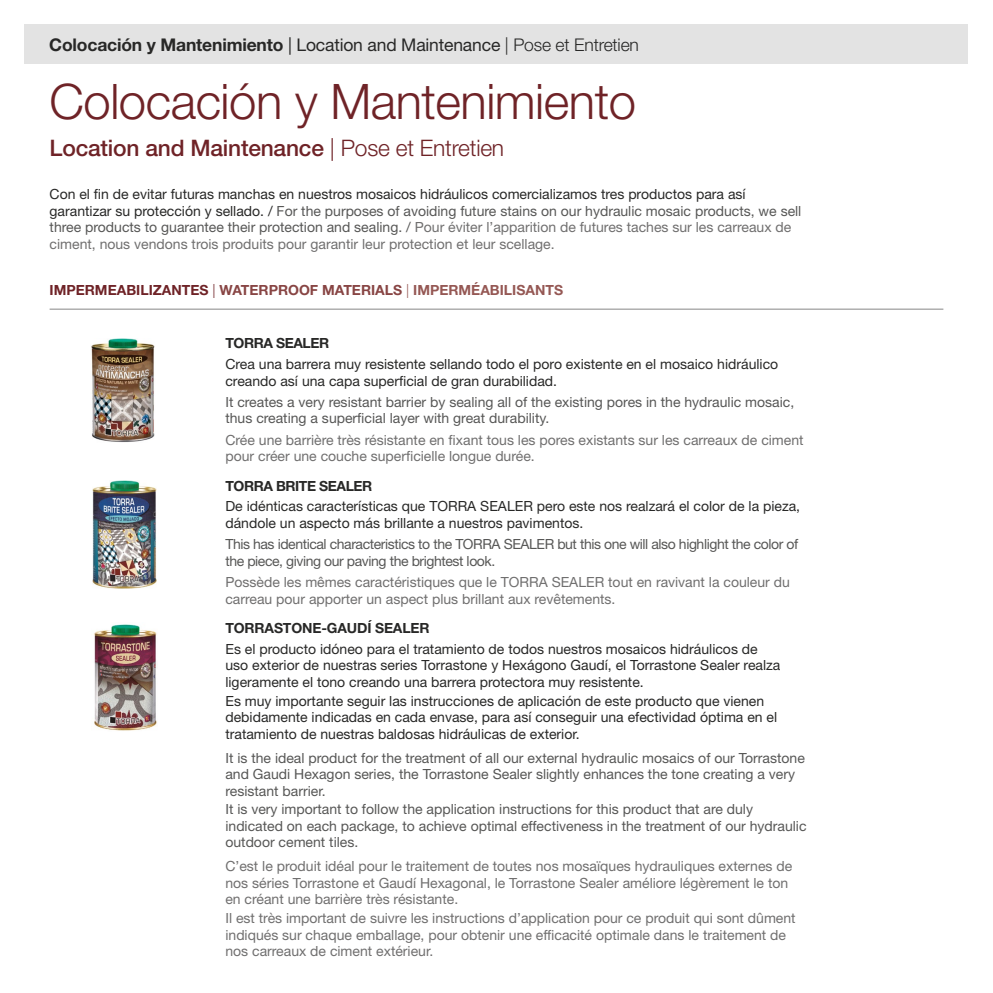
<style>
.page{position:relative;width:993px;height:993px;background:#fff}
.page>*{position:absolute;margin:0;border:0;box-sizing:border-box;transform-origin:0 0}
.t1{font:300 49px "Helvetica Neue LT Std";letter-spacing:-.01em;color:#6f2327}
.t2{font:500 22.75px "Helvetica Neue LT Std";letter-spacing:-.01em;color:#6f2327}
.t3{font:700 17.5px "Helvetica Neue LT Std";letter-spacing:-.01em;color:#282827}
.t4{font:14px/16.4px "Helvetica Neue LT Std";color:#282827}
.t5{font:14px/16.4px "Helvetica Neue LT Std";color:#706f6f}
.t6{font:14px/16.4px "Helvetica Neue LT Std";color:#575756}
.t7{font:14px/16.4px "Helvetica Neue LT Std";letter-spacing:-.03em;color:#575756}
.t8{font:700 14px "Helvetica Neue LT Std";color:#884544}
.t9{font:700 14px "Helvetica Neue LT Std";letter-spacing:-.03em;color:#282827}
.t10{font:700 14px "Helvetica Neue LT Std";letter-spacing:-.01em;color:#282827}
.s1{font-weight:400}
.s2{font-weight:300}
.s3{color:#575756}
.s4{color:#706f6f}
.s5{color:#6f2327}
.s6{font-weight:300;color:#6f2327}
.s7{font-weight:300;color:#955854}
.s8{color:#955854}
</style>
<div class="page">
<hr style="left:50px;top:308px;width:893px;height:1px;background:#878787">
<img style="left:93px;top:480px;width:63px;height:108px">
<img style="left:91px;top:338px;width:64px;height:104px">
<img style="left:94px;top:624px;width:63px;height:107px">
<div style="left:24px;top:25px;width:943px;height:39px;background:#e3e3e3"></div>
<p class="t3" style="left:49px;top:34px;width:591px">Colocación y Mantenimiento <span class="s1">| Location and Maintenance</span> <span class="s2">| Pose et Entretien</span></p>
<h1 class="t1" style="left:50px;top:72px;width:587px">Colocación y Mantenimiento</h1>
<h2 class="t2" style="left:50px;top:135px;width:456px">Location and Maintenance <span class="s2">| Pose et Entretien</span></h2>
<p class="t4" style="left:50px;top:185px;width:753px">Con el fin de evitar futuras manchas en nuestros mosaicos hidráulicos comercializamos tres productos para así garantizar su protección y sellado. / <span class="s3">For the purposes of avoiding future stains on our hydraulic mosaic products, we sell three products to guarantee their protection and sealing. /</span> <span class="s4">Pour éviter l’apparition de futures taches sur les carreaux de ciment, nous vendons trois produits pour garantir leur protection et leur scellage.</span></p>
<p class="t8" style="left:50px;top:281px;width:515px"><span class="s5">IMPERMEABILIZANTES</span> <span class="s6">|</span> WATERPROOF MATERIALS <span class="s7">|</span> <span class="s8">IMPERMÉABILISANTS</span></p>
<p class="t9" style="left:225px;top:334px;width:105px">TORRA SEALER</p>
<p class="t4" style="left:225px;top:355px;width:554px">Crea una barrera muy resistente sellando todo el poro existente en el mosaico hidráulico creando así una capa superficial de gran durabilidad.</p>
<p class="t6" style="left:225px;top:393px;width:570px">It creates a very resistant barrier by sealing all of the existing pores in the hydraulic mosaic, thus creating a superficial layer with great durability.</p>
<p class="t5" style="left:225px;top:431px;width:579px">Crée une barrière très résistante en fixant tous les pores existants sur les carreaux de ciment pour créer une couche superficielle longue durée.</p>
<p class="t9" style="left:225px;top:476px;width:148px">TORRA BRITE SEALER</p>
<p class="t4" style="left:225px;top:498px;width:576px">De idénticas características que TORRA SEALER pero este nos realzará el color de la pieza, dándole un aspecto más brillante a nuestros pavimentos.</p>
<p class="t7" style="left:225px;top:535px;width:574px">This has identical characteristics to the TORRA SEALER but this one will also highlight the color of the piece, giving our paving the brightest look.</p>
<p class="t5" style="left:225px;top:573px;width:565px">Possède les mêmes caractéristiques que le TORRA SEALER tout en ravivant la couleur du carreau pour apporter un aspect plus brillant aux revêtements.</p>
<p class="t10" style="left:225px;top:619px;width:206px">TORRASTONE-GAUDÍ SEALER</p>
<p class="t4" style="left:225px;top:640px;width:556px">Es el producto idóneo para el tratamiento de todos nuestros mosaicos hidráulicos de uso exterior de nuestras series Torrastone y Hexágono Gaudí, el Torrastone Sealer realza ligeramente el tono creando una barrera protectora muy resistente.</p>
<p class="t4" style="left:225px;top:692px;width:553px">Es muy importante seguir las instrucciones de aplicación de este producto que vienen debidamente indicadas en cada envase, para así conseguir una efectividad óptima en el tratamiento de nuestras baldosas hidráulicas de exterior.</p>
<p class="t6" style="left:225px;top:749px;width:581px">It is the ideal product for the treatment of all our external hydraulic mosaics of our Torrastone and Gaudi Hexagon series, the Torrastone Sealer slightly enhances the tone creating a very resistant barrier.</p>
<p class="t6" style="left:225px;top:800px;width:582px">It is very important to follow the application instructions for this product that are duly indicated on each package, to achieve optimal effectiveness in the treatment of our hydraulic outdoor cement tiles.</p>
<p class="t5" style="left:225px;top:857px;width:568px">C’est le produit idéal pour le traitement de toutes nos mosaïques hydrauliques externes de nos séries Torrastone et Gaudí Hexagonal, le Torrastone Sealer améliore légèrement le ton en créant une barrière très résistante.</p>
<p class="t5" style="left:225px;top:909px;width:571px">Il est très important de suivre les instructions d’application pour ce produit qui sont dûment indiqués sur chaque emballage, pour obtenir une efficacité optimale dans le traitement de nos carreaux de ciment extérieur.</p>
</div>
